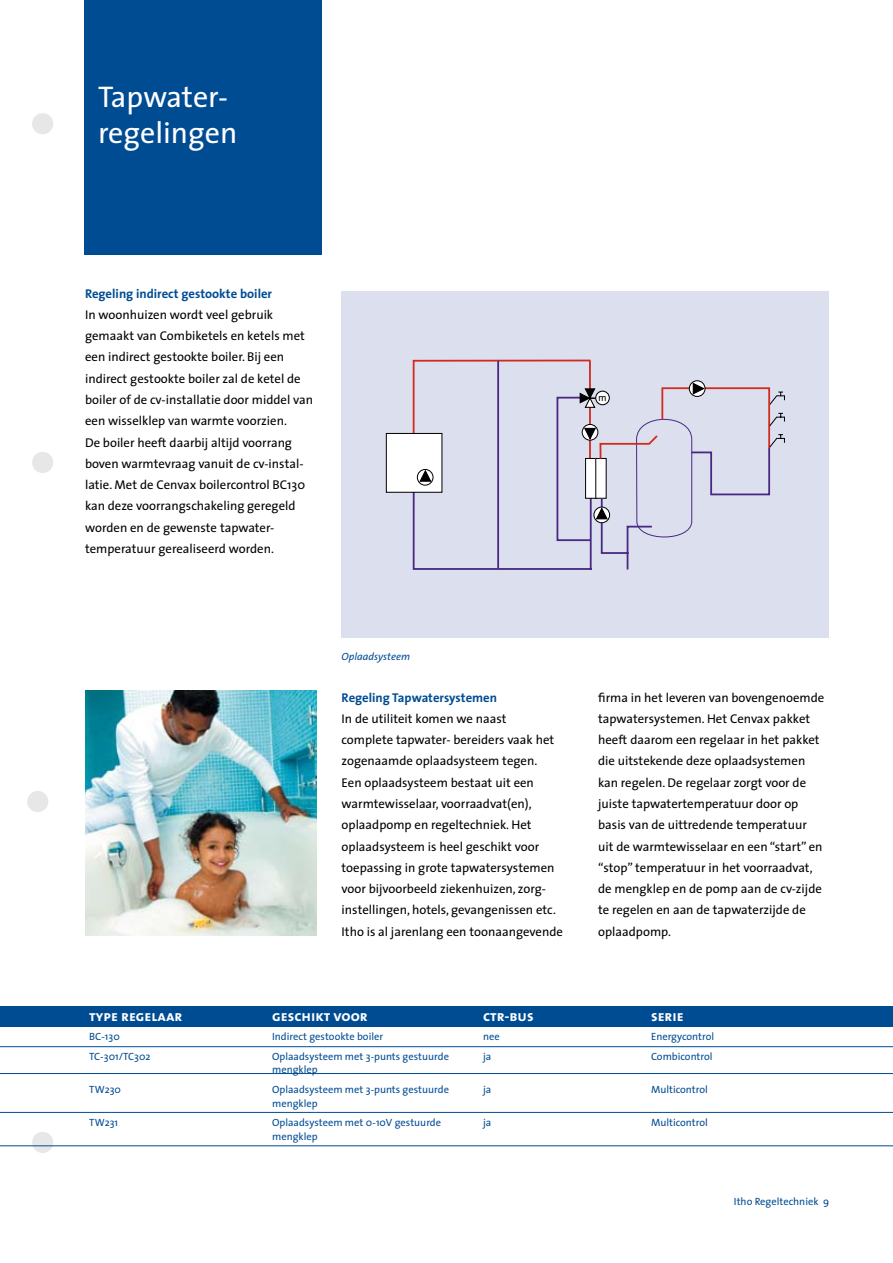
<style>
.page{position:relative;width:893px;height:1263px;background:#fff}
.page>*{position:absolute;margin:0;border:0;box-sizing:border-box;transform-origin:0 0}
.t1{font:30px/36px "The Sans";color:#fff}
.t2{font:15px "The Sans Bold Caps";color:#fff}
.t3{font:12.75px/21.3px "The Sans";color:#000}
.t4{font:700 12.75px "The Sans";color:#004c93}
.t5{font:10.5px/13.5px "The Sans";color:#004c93}
.t6{font:italic 10.5px "The Sans";color:#004c93}
.t7{font:9.6px "Helvetica";color:#000}
</style>
<div class="page">
<div style="left:85px;top:0;width:237px;height:255px;background:#004c93"></div>
<div style="left:32px;top:113px;width:21px;height:21px;background:#e7e7e8;border-radius:50%"></div>
<div style="left:32px;top:452px;width:21px;height:21px;background:#e7e7e8;border-radius:50%"></div>
<div style="left:27px;top:791px;width:21px;height:21px;background:#e7e7e8;border-radius:50%"></div>
<div style="left:32px;top:1132px;width:21px;height:21px;background:#e7e7e8;border-radius:50%"></div>
<div style="left:0;top:1006px;width:893px;height:21px;background:#004c93"></div>
<hr style="left:0;top:1046px;width:893px;height:1px;background:#004c93">
<hr style="left:0;top:1145px;width:893px;height:1px;background:#004c93">
<hr style="left:0;top:1073px;width:893px;height:1px;background:#004c93">
<hr style="left:0;top:1112px;width:893px;height:1px;background:#004c93">
<div style="left:342px;top:292px;width:487px;height:346px;background:#dcdfee"></div>
<div style="left:386px;top:433px;width:56px;height:59px;background:#fff"></div>
<div style="left:386px;top:433px;width:56px;height:60px;border:1px solid #000"></div>
<svg style="left:412px;top:360px;width:373px;height:210px"></svg>
<img style="left:85px;top:691px;width:231px;height:244px">
<h1 class="t1" style="left:98px;top:78px;width:141px">Tapwater&shy;regelingen</h1>
<p class="t4" style="left:85px;top:283px;width:189px">Regeling indirect gestookte boiler</p>
<p class="t3" style="left:85px;top:304px;width:229px">In woonhuizen wordt veel gebruik gemaakt van Combiketels en ketels met een indirect gestookte boiler. Bij een indirect gestookte boiler zal de ketel de boiler of de cv-installatie door middel van een wisselklep van warmte voorzien.<br>De boiler heeft daarbij altijd voorrang boven warmtevraag vanuit de cv-instal&shy;latie. Met de Cenvax boilercontrol BC130 kan deze voorrangschakeling geregeld worden en de gewenste tapwater&shy;temperatuur gerealiseerd worden.</p>
<p class="t7" style="left:598px;top:389px;width:9px">m</p>
<p class="t6" style="left:342px;top:647px;width:70px">Oplaadsysteem</p>
<p class="t4" style="left:342px;top:687px;width:157px">Regeling Tapwatersystemen</p>
<p class="t3" style="left:342px;top:707px;width:223px">In de utiliteit komen we naast<br>complete tapwater- bereiders vaak het zogenaamde oplaadsysteem tegen.<br>Een oplaadsysteem bestaat uit een warmtewisselaar, voorraadvat(en), oplaadpomp en regeltechniek. Het oplaadsysteem is heel geschikt voor toepassing in grote tapwatersystemen voor bijvoorbeeld ziekenhuizen, zorg&shy;instellingen, hotels, gevangenissen etc.<br>Itho is al jarenlang een toonaangevende</p>
<p class="t3" style="left:598px;top:686px;width:228px">firma in het leveren van bovengenoemde tapwatersystemen. Het Cenvax pakket heeft daarom een regelaar in het pakket die uitstekende deze oplaadsystemen kan regelen. De regelaar zorgt voor de juiste tapwatertemperatuur door op basis van de uittredende temperatuur uit de warmtewisselaar en een “start” en “stop” temperatuur in het voorraadvat, de mengklep en de pomp aan de cv-zijde te regelen en aan de tapwaterzijde de oplaadpomp.</p>
<p class="t2" style="left:89px;top:1003px;width:95px">type regelaar</p>
<p class="t2" style="left:272px;top:1003px;width:97px">geschikt voor</p>
<p class="t2" style="left:483px;top:1003px;width:52px">ctr-bus</p>
<p class="t2" style="left:651px;top:1003px;width:34px">serie</p>
<p class="t5" style="left:89px;top:1030px;width:32px">BC-130</p>
<p class="t5" style="left:272px;top:1030px;width:113px">Indirect gestookte boiler</p>
<p class="t5" style="left:483px;top:1030px;width:18px">nee</p>
<p class="t5" style="left:651px;top:1030px;width:65px">Energycontrol</p>
<p class="t5" style="left:89px;top:1049px;width:60px">TC-301/TC302</p>
<p class="t5" style="left:272px;top:1049px;width:178px">Oplaadsysteem met 3-punts gestuurde mengklep</p>
<p class="t5" style="left:483px;top:1049px;width:10px">ja</p>
<p class="t5" style="left:651px;top:1049px;width:63px">Combicontrol</p>
<p class="t5" style="left:89px;top:1082px;width:33px">TW230</p>
<p class="t5" style="left:272px;top:1082px;width:178px">Oplaadsysteem met 3-punts gestuurde mengklep</p>
<p class="t5" style="left:483px;top:1082px;width:10px">ja</p>
<p class="t5" style="left:651px;top:1082px;width:58px">Multicontrol</p>
<p class="t5" style="left:89px;top:1115px;width:21px">TW231</p>
<p class="t5" style="left:272px;top:1115px;width:171px">Oplaadsysteem met 0-10V gestuurde mengklep</p>
<p class="t5" style="left:483px;top:1115px;width:10px">ja</p>
<p class="t5" style="left:651px;top:1115px;width:58px">Multicontrol</p>
<p class="t5" style="left:734px;top:1194px;width:86px">Itho Regeltechniek</p>
</div>
